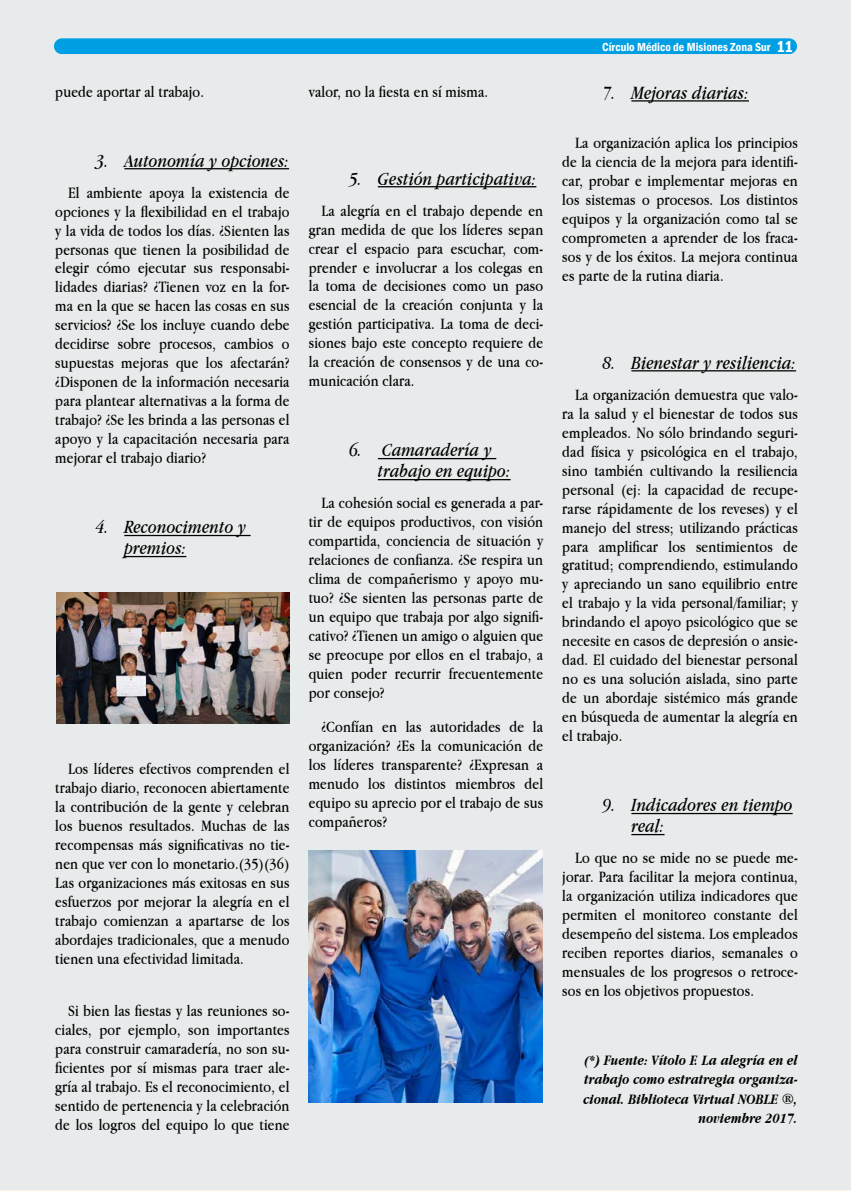
<style>
.page{position:relative;width:851px;height:1191px;background:#fff}
.page>*{position:absolute;margin:0;border:0;box-sizing:border-box;transform-origin:0 0}
.t1{font:italic 19.5px/21px "Apple Garamond";letter-spacing:.01em;color:#000}
.t2{font:16.5px/18.9px "Apple Garamond";letter-spacing:.01em;color:#000;text-align:justify}
.t3{font:italic 700 15px/19.5px "Apple Garamond";letter-spacing:.01em;color:#000;text-align:right}
.t4{font:600 condensed 12px "Franklin Gothic";color:#fff}
.s1{font-size:16.5px}
.s2{font-size:13.5px}
</style>
<div class="page">
<div style="left:0;top:0;width:850px;height:1190px;background:#e8ebeb"></div>
<div style="left:54px;top:38px;width:742px;height:16px;background:#009fe3;border-radius:8px"></div>
<hr style="left:124px;top:168px;width:165px;height:1px;background:#000">
<hr style="left:124px;top:535px;width:126px;height:1px;background:#000">
<hr style="left:124px;top:556px;width:62px;height:1px;background:#000">
<hr style="left:378px;top:186px;width:158px;height:1px;background:#000">
<hr style="left:378px;top:458px;width:118px;height:1px;background:#000">
<hr style="left:378px;top:479px;width:132px;height:1px;background:#000">
<hr style="left:631px;top:100px;width:117px;height:2px;background:#000">
<hr style="left:631px;top:370px;width:165px;height:1px;background:#000">
<hr style="left:631px;top:813px;width:161px;height:1px;background:#000">
<hr style="left:631px;top:834px;width:33px;height:1px;background:#000">
<img style="left:308px;top:850px;width:234px;height:252px">
<img style="left:56px;top:592px;width:234px;height:131px">
<p class="t2" style="left:55px;top:81px;width:150px">puede aportar al trabajo.</p>
<p class="t1" style="left:96px;top:149px;width:195px">3. Autonomía y opciones:</p>
<p class="t2" style="left:55px;top:182px;width:236px;text-indent:13px">El ambiente apoya la existencia de opciones y la flexibilidad en el trabajo y la vida de todos los días. ¿Sienten las personas que tienen la posibilidad de elegir cómo ejecutar sus responsabi&shy;lidades diarias? ¿Tienen voz en la for&shy;ma en la que se hacen las cosas en sus servicios? ¿Se los incluye cuando debe decidirse sobre procesos, cambios o supuestas mejoras que los afectarán? ¿Disponen de la información necesaria para plantear alternativas a la forma de trabajo? ¿Se les brinda a las personas el apoyo y la capacitación necesaria para mejorar el trabajo diario?</p>
<p class="t1" style="left:124px;top:516px;width:123px;text-indent:-29px">4. Reconocimento y premios:</p>
<p class="t2" style="left:55px;top:759px;width:236px;text-indent:13px">Los líderes efectivos comprenden el trabajo diario, reconocen abiertamente la contribución de la gente y celebran los buenos resultados. Muchas de las recompensas más significativas no tie&shy;nen que ver con lo monetario.(35)(36)<br>Las organizaciones más exitosas en sus esfuerzos por mejorar la alegría en el trabajo comienzan a apartarse de los abordajes tradicionales, que a menudo tienen una efectividad limitada.</p>
<p class="t2" style="left:55px;top:1001px;width:236px;text-indent:13px">Si bien las fiestas y las reuniones so&shy;ciales, por ejemplo, son importantes para construir camaradería, no son su&shy;ficientes por sí mismas para traer ale&shy;gría al trabajo. Es el reconocimiento, el sentido de pertenencia y la celebración de los logros del equipo lo que tiene</p>
<p class="t2" style="left:309px;top:81px;width:181px">valor, no la fiesta en sí misma.</p>
<p class="t1" style="left:349px;top:167px;width:188px">5. Gestión participativa:</p>
<p class="t2" style="left:309px;top:200px;width:236px;text-indent:13px">La alegría en el trabajo depende en gran medida de que los líderes sepan crear el espacio para escuchar, com&shy;prender e involucrar a los colegas en la toma de decisiones como un paso esencial de la creación conjunta y la gestión participativa. La toma de deci&shy;siones bajo este concepto requiere de la creación de consensos y de una co&shy;municación clara.</p>
<p class="t1" style="left:378px;top:439px;width:134px;text-indent:-29px">6. Camaradería y trabajo en equipo:</p>
<p class="t2" style="left:309px;top:493px;width:236px;text-indent:13px">La cohesión social es generada a par&shy;tir de equipos productivos, con visión compartida, conciencia de situación y relaciones de confianza. ¿Se respira un clima de compañerismo y apoyo mu&shy;tuo? ¿Se sienten las personas parte de un equipo que trabaja por algo signifi&shy;cativo? ¿Tienen un amigo o alguien que se preocupe por ellos en el trabajo, a quien poder recurrir frecuentemente por consejo?</p>
<p class="t2" style="left:309px;top:717px;width:236px;text-indent:13px">¿Confían en las autoridades de la organización? ¿Es la comunicación de los líderes transparente? ¿Expresan a menudo los distintos miembros del equipo su aprecio por el trabajo de sus compañeros?</p>
<p class="t4" style="left:602px;top:39px;width:192px">Círculo Médico de Misiones Zona Sur <span class="s1">11</span></p>
<p class="t1" style="left:602px;top:82px;width:148px">7. Mejoras diarias:</p>
<p class="t2" style="left:562px;top:133px;width:237px;text-indent:13px">La organización aplica los principios de la ciencia de la mejora para identifi&shy;car, probar e implementar mejoras en los sistemas o procesos. Los distintos equipos y la organización como tal se comprometen a aprender de los fraca&shy;sos y de los éxitos. La mejora continua es parte de la rutina diaria.</p>
<p class="t1" style="left:602px;top:352px;width:195px">8. Bienestar y resiliencia:</p>
<p class="t2" style="left:562px;top:384px;width:237px;text-indent:13px">La organización demuestra que valo&shy;ra la salud y el bienestar de todos sus empleados. No sólo brindando seguri&shy;dad física y psicológica en el trabajo, sino también cultivando la resiliencia personal (ej: la capacidad de recupe&shy;rarse rápidamente de los reveses) y el manejo del stress; utilizando prácticas para amplificar los sentimientos de gratitud; comprendiendo, estimulando y apreciando un sano equilibrio entre el trabajo y la vida personal/familiar; y brindando el apoyo psicológico que se necesite en casos de depresión o ansie&shy;dad. El cuidado del bienestar personal no es una solución aislada, sino parte de un abordaje sistémico más grande en búsqueda de aumentar la alegría en el trabajo.</p>
<p class="t1" style="left:631px;top:794px;width:163px;text-indent:-29px">9. Indicadores en tiempo real:</p>
<p class="t2" style="left:562px;top:848px;width:237px;text-indent:13px">Lo que no se mide no se puede me&shy;jorar. Para facilitar la mejora continua, la organización utiliza indicadores que permiten el monitoreo constante del desempeño del sistema. Los empleados reciben reportes diarios, semanales o mensuales de los progresos o retroce&shy;sos en los objetivos propuestos.</p>
<p class="t3" style="left:583px;top:1049px;width:216px"><span class="s2">(</span>*) Fuente: Vítolo F. La alegría en el trabajo como estratregia organiza&shy;cional. Biblioteca Virtual NOBLE ®, noviembre 2017.</p>
</div>
